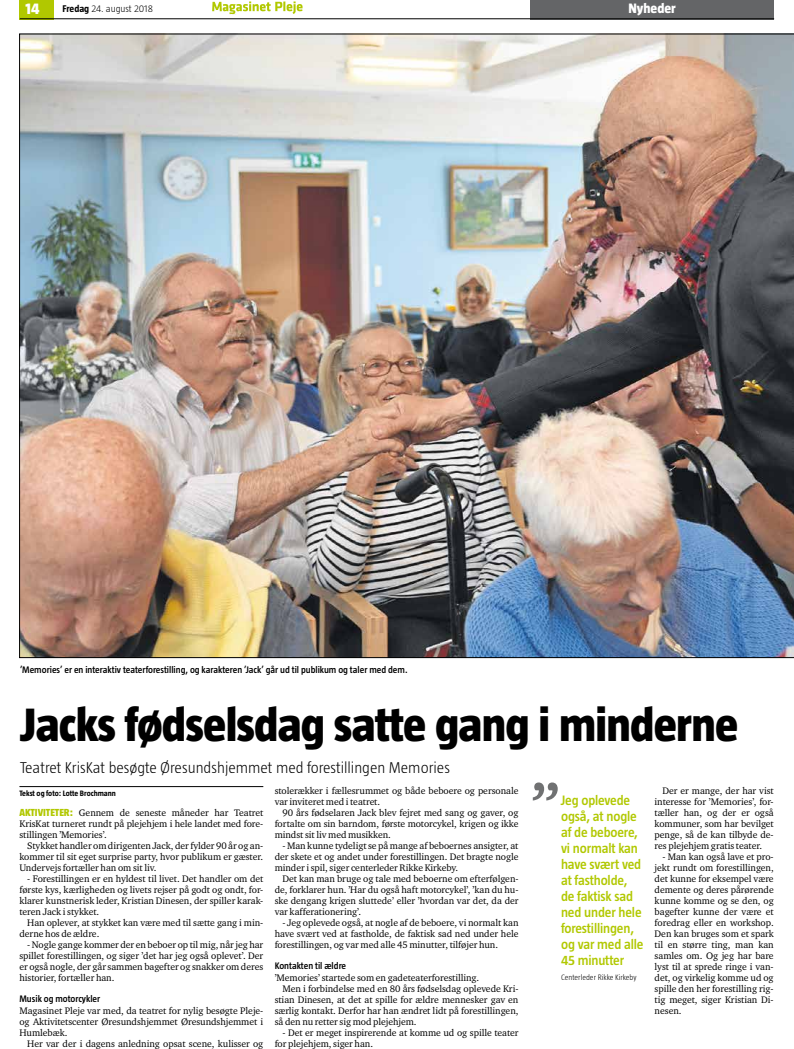
<style>
.page{position:relative;width:794px;height:1049px;background:#fff}
.page>*{position:absolute;margin:0;border:0;box-sizing:border-box;transform-origin:0 0}
.t1{font:900 54.1px "Charter ITC Std";color:#707172}
.t2{font:800 48px "Taz";letter-spacing:-.015em;color:#000}
.t3{font:300 16px "Taz";color:#000}
.t4{font:800 16px "Taz";color:#fff}
.t5{font:600 14px/16px "Taz";letter-spacing:-.01em;color:#b1c800}
.t6{font:800 14px "Taz";color:#fff}
.t7{font:300 10px "Taz";color:#000}
.t8{font:9.7px/11px "Charter ITC Std";letter-spacing:-.005em;color:#000;text-align:justify}
.t9{font:600 9.7px "Taz";color:#000}
.t10{font:700 8px "Taz";color:#000}
.t11{font:300 8px "Taz";color:#000}
.s1{font-weight:700}
.s2{font-family:"Taz";font-weight:800;font-size:10.5px;color:#b1c800}
</style>
<div class="page">
<div style="left:20px;top:0;width:34px;height:19px;background:#b1c800"></div>
<div style="left:530px;top:0;width:244px;height:19px;background:#646567"></div>
<hr style="left:20px;top:19px;width:754px;height:1px;background:#000">
<svg style="left:212px;top:1px;width:90px;height:14px"></svg>
<hr style="left:19px;top:786px;width:244px;height:1px;background:#000">
<img style="left:19px;top:34px;width:775px;height:624px">
<h3 class="t4" style="left:26px;top:0;width:15px">14</h3>
<p class="t7" style="left:62px;top:3px;width:92px"><span class="s1">Fredag</span> 24. august 2018</p>
<h3 class="t6" style="left:628px;top:1px;width:49px">Nyheder</h3>
<p class="t9" style="left:20px;top:664px;width:389px">’Memories’ er en interaktiv teaterforestilling, og karakteren ’Jack’ går ud til publikum og taler med dem.</p>
<h2 class="t2" style="left:20px;top:697px;width:720px">Jacks fødselsdag satte gang i minderne</h2>
<h3 class="t3" style="left:20px;top:758px;width:431px">Teatret KrisKat besøgte Øresundshjemmet med forestillingen Memories</h3>
<p class="t10" style="left:19px;top:788px;width:98px">Tekst og foto: Lotte Brochmann</p>
<p class="t8" style="left:19px;top:806px;width:245px"><span class="s2">AKTIVITETER:</span> Gennem de seneste måneder har Teatret KrisKat turneret rundt på plejehjem i hele landet med fore&shy;stillingen ’Memories’.</p>
<p class="t8" style="left:19px;top:839px;width:245px;text-indent:8px">Stykket handler om dirigenten Jack, der fylder 90 år og an&shy;kommer til sit eget surprise party, hvor publikum er gæster.<br>Undervejs fortæller han om sit liv.</p>
<p class="t8" style="left:19px;top:872px;width:245px;text-indent:8px">- Forestillingen er en hyldest til livet. Det handler om det første kys, kærligheden og livets rejser på godt og ondt, for&shy;klarer kunstnerisk leder, Kristian Dinesen, der spiller karak&shy;teren Jack i stykket.</p>
<p class="t8" style="left:19px;top:916px;width:245px;text-indent:8px">Han oplever, at stykket kan være med til sætte gang i min&shy;derne hos de ældre.</p>
<p class="t8" style="left:19px;top:938px;width:245px;text-indent:8px">- Nogle gange kommer der en beboer op til mig, når jeg har spillet forestillingen, og siger ’det har jeg også oplevet’. Der er også nogle, der går sammen bagefter og snakker om deres historier, fortæller han.</p>
<p class="t9" style="left:19px;top:993px;width:82px">Musik og motorcykler</p>
<p class="t8" style="left:19px;top:1004px;width:245px">Magasinet Pleje var med, da teatret for nylig besøgte Pleje&shy;og Aktivitetscenter Øresundshjemmet Øresundshjemmet i Humlebæk.</p>
<p class="t8" style="left:27px;top:1037px;width:237px">Her var der i dagens anledning opsat scene, kulisser og</p>
<p class="t8" style="left:275px;top:784px;width:245px">stolerækker i fællesrummet og både beboere og personale var inviteret med i teatret.</p>
<p class="t8" style="left:275px;top:806px;width:245px;text-indent:8px">90 års fødselaren Jack blev fejret med sang og gaver, og fortalte om sin barndom, første motorcykel, krigen og ikke mindst sit liv med musikken.</p>
<p class="t8" style="left:275px;top:839px;width:245px;text-indent:8px">- Man kunne tydeligt se på mange af beboernes ansigter, at der skete et og andet under forestillingen. Det bragte nogle minder i spil, siger centerleder Rikke Kirkeby.</p>
<p class="t8" style="left:275px;top:872px;width:245px;text-indent:8px">Det kan man bruge og tale med beboerne om efterfølgen&shy;de, forklarer hun. ’Har du også haft motorcykel’, ’kan du hu&shy;ske dengang krigen sluttede’ eller ’hvordan var det, da der var kafferationering’.</p>
<p class="t8" style="left:275px;top:916px;width:245px;text-indent:8px">- Jeg oplevede også, at nogle af de beboere, vi normalt kan have svært ved at fastholde, de faktisk sad ned under hele forestillingen, og var med alle 45 minutter, tilføjer hun.</p>
<p class="t9" style="left:275px;top:960px;width:73px">Kontakten til ældre</p>
<p class="t8" style="left:275px;top:971px;width:206px">’Memories’ startede som en gadeteaterforestilling.</p>
<p class="t8" style="left:282px;top:982px;width:237px">Men i forbindelse med en 80 års fødselsdag oplevede Kri-</p>
<p class="t8" style="left:275px;top:993px;width:245px">stian Dinesen, at det at spille for ældre mennesker gav en</p>
<p class="t8" style="left:275px;top:1004px;width:245px">særlig kontakt. Derfor har han ændret lidt på forestillingen,</p>
<p class="t8" style="left:275px;top:1015px;width:143px">så den nu retter sig mod plejehjem.</p>
<p class="t8" style="left:275px;top:1026px;width:245px;text-indent:8px">- Det er meget inspirerende at komme ud og spille teater for plejehjem, siger han.</p>
<h1 class="t1" style="left:530px;top:767px;width:33px">”</h1>
<h3 class="t5" style="left:561px;top:792px;width:84px">Jeg oplevede også, at nogle af de beboere, vi normalt kan have svært ved at fastholde, de faktisk sad ned under hele forestillingen, og var med alle<br>45 minutter</h3>
<p class="t11" style="left:561px;top:972px;width:77px">Centerleder Rikke Kirkeby</p>
<p class="t8" style="left:654px;top:784px;width:121px;text-indent:8px">Der er mange, der har vist interesse for ’Memories’, for&shy;tæller han, og der er også kommuner, som har bevilget penge, så de kan tilbyde de&shy;res plejehjem gratis teater.</p>
<p class="t8" style="left:654px;top:850px;width:121px;text-indent:8px">- Man kan også lave et pro&shy;jekt rundt om forestillingen, det kunne for eksempel være demente og deres pårørende kunne komme og se den, og bagefter kunne der være et foredrag eller en workshop.<br>Den kan bruges som et spark til en større ting, man kan samles om. Og jeg har bare lyst til at sprede ringe i van&shy;det, og virkelig komme ud og spille den her forestilling rig&shy;tig meget, siger Kristian Di&shy;nesen.</p>
</div>
